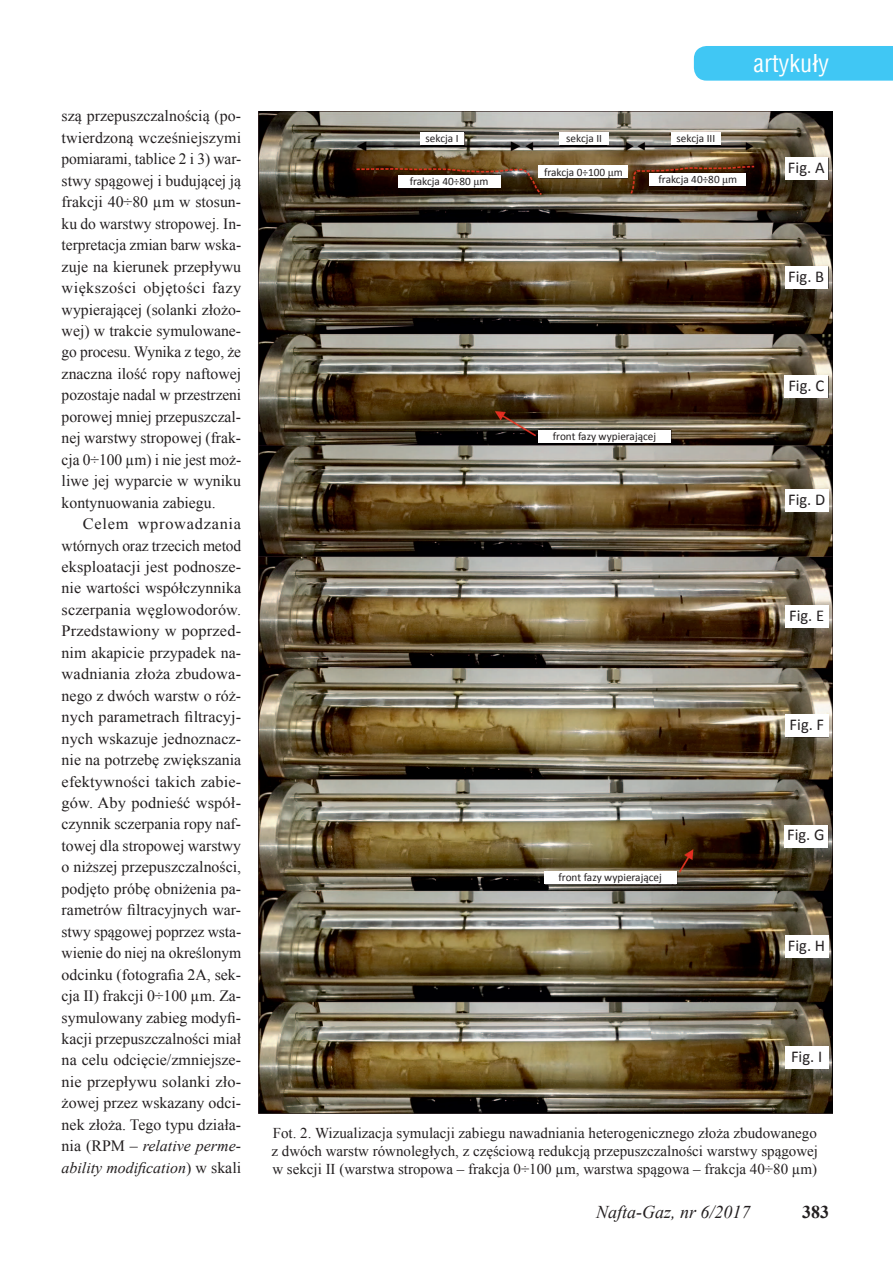
<style>
.page{position:relative;width:893px;height:1263px;background:#fff}
.page>*{position:absolute;margin:0;border:0;box-sizing:border-box;transform-origin:0 0}
.t1{font:24px "Switzerland Condensed";color:#fff}
.t2{font:italic 18px "Times New Roman";color:#231f20}
.t3{font:700 18px "Times New Roman";color:#231f20}
.t4{font:16.5px "Calibri";color:#231f20}
.t5{font:15.75px/21.5px "Times New Roman";color:#231f20;text-align:justify;scale:1.04 1}
.t6{font:15.75px/21.5px "Times New Roman";color:#231f20;text-align:justify}
.t7{font:15px/18px "Times New Roman";color:#231f20;text-align:justify}
.t8{font:11.25px "Calibri";color:#231f20}
.s1{font-style:italic}
.s2{font-family:"Times New Roman"}
</style>
<div class="page">
<div style="left:694px;top:46px;width:199px;height:35px;background:#40c7f4"></div>
<img style="left:258px;top:111px;width:574px;height:1003px">
<div style="left:649px;top:173px;width:97px;height:13px;background:#fff"></div>
<div style="left:398px;top:175px;width:102px;height:13px;background:#fff"></div>
<div style="left:539px;top:166px;width:89px;height:12px;background:#fff"></div>
<div style="left:671px;top:132px;width:50px;height:13px;background:#fff"></div>
<div style="left:559px;top:132px;width:50px;height:13px;background:#fff"></div>
<div style="left:420px;top:132px;width:44px;height:13px;background:#fff"></div>
<div style="left:784px;top:825px;width:44px;height:22px;background:#fff"></div>
<div style="left:785px;top:935px;width:43px;height:23px;background:#fff"></div>
<div style="left:785px;top:1046px;width:43px;height:22px;background:#fff"></div>
<div style="left:785px;top:715px;width:44px;height:22px;background:#fff"></div>
<div style="left:785px;top:605px;width:43px;height:22px;background:#fff"></div>
<div style="left:785px;top:489px;width:43px;height:23px;background:#fff"></div>
<div style="left:784px;top:376px;width:44px;height:22px;background:#fff"></div>
<div style="left:785px;top:266px;width:43px;height:23px;background:#fff"></div>
<div style="left:785px;top:157px;width:43px;height:23px;background:#fff"></div>
<div style="left:544px;top:871px;width:132px;height:13px;background:#fff"></div>
<div style="left:538px;top:430px;width:133px;height:13px;background:#fff"></div>
<p class="t6" style="left:62px;top:105px;width:181px">szą przepuszczalnością (po&shy;twierdzoną wcześniejszymi pomiarami, tablice 2 i 3) war&shy;stwy spągowej i budującej ją frakcji 40÷80 µm w stosun&shy;ku do warstwy stropowej. In&shy;terpretacja zmian barw wska&shy;zuje na kierunek przepływu większości objętości fazy wypierającej (solanki złożo&shy;wej) w trakcie symulowane&shy;go procesu. Wynika z tego, że znaczna ilość ropy naftowej pozostaje nadal w przestrzeni porowej mniej przepuszczal&shy;nej warstwy stropowej (frak&shy;cja 0÷100 µm) i nie jest moż&shy;liwe jej wyparcie w wyniku kontynuowania zabiegu.</p>
<p class="t5" style="left:62px;top:513px;width:174px;text-indent:21px">Celem wprowadzania wtórnych oraz trzecich metod eksploatacji jest podnosze&shy;nie wartości współczynnika sczerpania węglowodorów.<br>Przedstawiony w poprzed&shy;nim akapicie przypadek na&shy;wadniania złoża zbudowa&shy;nego z dwóch warstw o róż&shy;nych parametrach filtracyj&shy;nych wskazuje jednoznacz&shy;nie na potrzebę zwiększania efektywności takich zabie&shy;gów. Aby podnieść współ&shy;czynnik sczerpania ropy naf&shy;towej dla stropowej warstwy o niższej przepuszczalności, podjęto próbę obniżenia pa&shy;rametrów filtracyjnych war&shy;stwy spągowej poprzez wsta&shy;wienie do niej na określonym odcinku (fotografia 2A, sek&shy;cja II) frakcji 0÷100 µm. Za&shy;symulowany zabieg modyfi&shy;kacji przepuszczalności miał na celu odcięcie/zmniejsze&shy;nie przepływu solanki zło&shy;żowej przez wskazany odci&shy;nek złoża. Tego typu działa&shy;nia (RPM – <span class="s1">relative perme&shy;ability modification</span>) w skali</p>
<h1 class="t1" style="left:754px;top:48px;width:77px">artykuły</h1>
<p class="t8" style="left:426px;top:131px;width:35px">sekcja I</p>
<p class="t8" style="left:566px;top:131px;width:37px">sekcja II</p>
<p class="t8" style="left:676px;top:131px;width:40px">sekcja III</p>
<p class="t8" style="left:544px;top:165px;width:80px">frakcja 0÷100 <span class="s2">μ</span>m</p>
<p class="t8" style="left:410px;top:174px;width:80px">frakcja 40÷80 <span class="s2">μ</span>m</p>
<p class="t8" style="left:658px;top:172px;width:80px">frakcja 40÷80 <span class="s2">μ</span>m</p>
<p class="t4" style="left:788px;top:157px;width:38px">Fig. A</p>
<p class="t4" style="left:788px;top:266px;width:37px">Fig. B</p>
<p class="t8" style="left:553px;top:429px;width:105px">front fazy wypierającej</p>
<p class="t4" style="left:788px;top:375px;width:37px">Fig. C</p>
<p class="t4" style="left:788px;top:489px;width:39px">Fig. D</p>
<p class="t8" style="left:558px;top:870px;width:105px">front fazy wypierającej</p>
<p class="t4" style="left:789px;top:605px;width:37px">Fig. E</p>
<p class="t4" style="left:790px;top:714px;width:36px">Fig. F</p>
<p class="t4" style="left:787px;top:824px;width:39px">Fig. G</p>
<p class="t4" style="left:788px;top:935px;width:39px">Fig. H</p>
<p class="t4" style="left:791px;top:1046px;width:33px">Fig. I</p>
<p class="t7" style="left:272px;top:1123px;width:548px">Fot. 2. Wizualizacja symulacji zabiegu nawadniania heterogenicznego złoża zbudowanego z dwóch warstw równoległych, z częściową redukcją przepuszczalności warstwy spągowej w sekcji II (warstwa stropowa – frakcja 0÷100 µm, warstwa spągowa – frakcja 40÷80 µm)</p>
<p class="t2" style="left:596px;top:1200px;width:156px">Nafta-Gaz, nr 6/2017</p>
<p class="t3" style="left:802px;top:1199px;width:28px">383</p>
</div>
